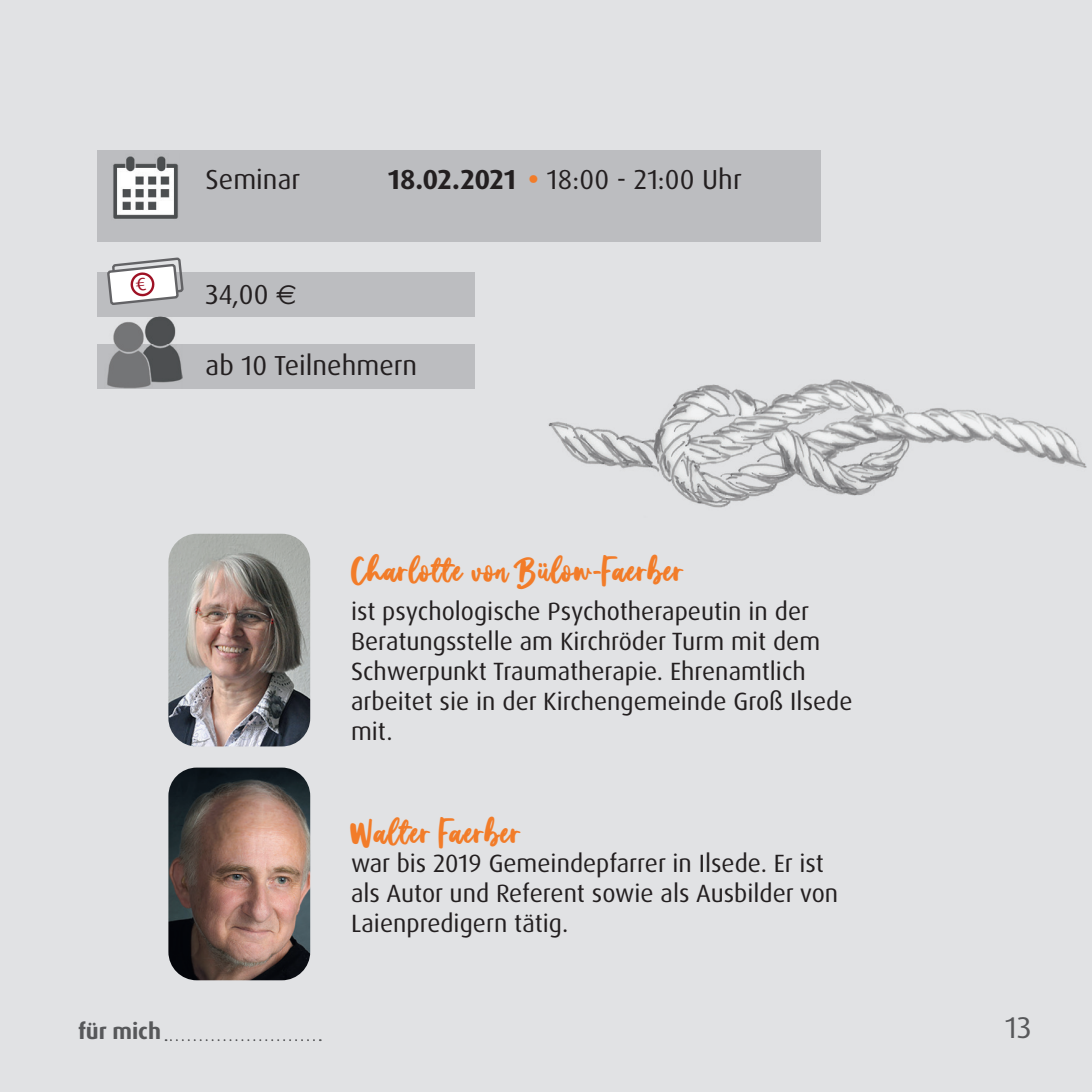
<style>
.page{position:relative;width:1092px;height:1092px;background:#fff}
.page>*{position:absolute;margin:0;border:0;box-sizing:border-box;transform-origin:0 0}
.t1{font:30px "Homeday";letter-spacing:.04em;color:#f27c29}
.t2{font:30px "Dax OT";color:#57585a}
.t3{font:27.5px "Dax OT";color:#231f20}
.t4{font:25px/30px "Dax OT";color:#231f20}
.t5{font:700 22.5px "Dax OT";color:#57585a}
.s1{font-weight:700}
.s2{font-weight:700;color:#f27c29}
.s3{font-family:"Euro Sans"}
</style>
<div class="page">
<div style="left:0;top:0;width:1091px;height:1091px;background:#e1e2e4"></div>
<div style="left:97px;top:272px;width:378px;height:44px;background:#bcbdc0"></div>
<div style="left:97px;top:150px;width:723px;height:91px;background:#bcbdc0"></div>
<img style="left:113px;top:156px;width:65px;height:63px">
<div style="left:97px;top:344px;width:378px;height:44px;background:#bcbdc0"></div>
<img style="left:105px;top:316px;width:77px;height:72px">
<img style="left:548px;top:379px;width:538px;height:129px">
<img style="left:168px;top:533px;width:142px;height:213px">
<img style="left:168px;top:767px;width:142px;height:213px">
<svg style="left:165px;top:1039px;width:149px;height:1px"></svg>
<svg style="left:107px;top:259px;width:77px;height:45px"></svg>
<p class="t3" style="left:206px;top:162px;width:96px">Seminar</p>
<p class="t3" style="left:388px;top:162px;width:355px"><span class="s1">18.02.2021</span> <span class="s2">•</span> 18:00 - 21:00 Uhr</p>
<p class="t3" style="left:206px;top:277px;width:92px">34,00 <span class="s3">€</span></p>
<p class="t3" style="left:206px;top:348px;width:213px">ab 10 Teilnehmern</p>
<p class="t1" style="left:351px;top:545px;width:333px">Charlotte von Bülow-Faerber</p>
<p class="t4" style="left:351px;top:596px;width:503px">ist psychologische Psychotherapeutin in der Beratungsstelle am Kirchröder Turm mit dem Schwerpunkt Traumatherapie. Ehrenamtlich arbeitet sie in der Kirchengemeinde Groß Ilsede mit.</p>
<p class="t1" style="left:351px;top:807px;width:171px">Walter Faerber</p>
<p class="t4" style="left:351px;top:848px;width:489px">war bis 2019 Gemeindepfarrer in Ilsede. Er ist als Autor und Referent sowie als Ausbilder von<br>Laienpredigern tätig.</p>
<p class="t5" style="left:78px;top:1017px;width:85px">für mich</p>
<p class="t2" style="left:1005px;top:1008px;width:28px">13</p>
</div>
